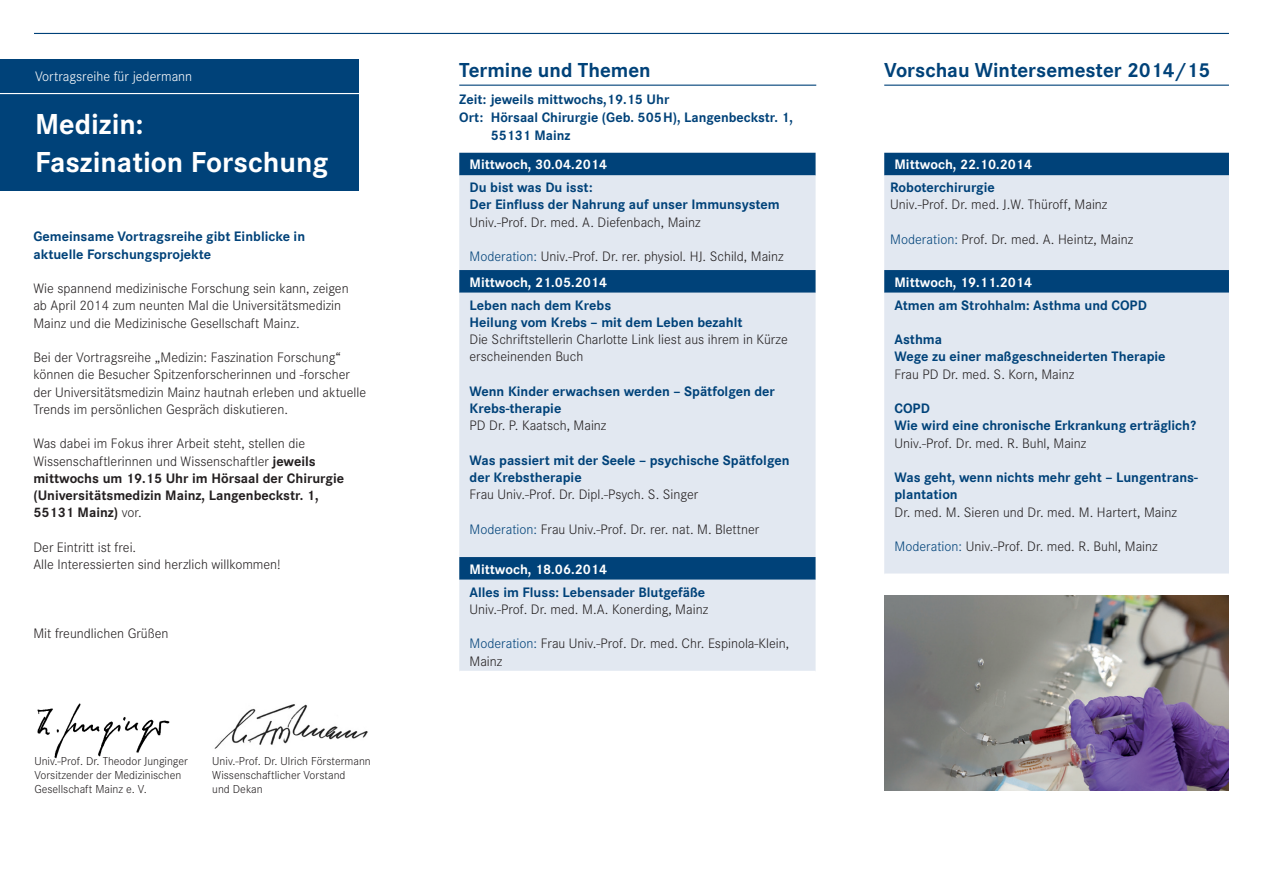
<style>
.page{position:relative;width:1263px;height:893px;background:#fff}
.page>*{position:absolute;margin:0;border:0;box-sizing:border-box;transform-origin:0 0}
.t1{font:700 30px/37.5px "Corporate S";color:#fff}
.t2{font:700 21px "Corporate S";color:#004279}
.t3{font:300 14.25px/17.2px "Corporate S";color:#231f20}
.t4{font:700 14.25px/17.2px "Corporate S";color:#004279}
.t5{font:700 14.25px/17.2px "Corporate S";color:#231f20}
.t6{font:700 14.25px "Corporate S";color:#fff}
.t7{font:300 14.25px "Corporate S";color:#fff}
.t8{font:300 12px/14.2px "Corporate S";color:#231f20}
.s1{font-weight:300}
.s2{color:#004279}
.s3{font-weight:700;color:#fff}
</style>
<div class="page">
<hr style="left:34px;top:33px;width:1195px;height:1px;background:#004279">
<img style="left:214px;top:704px;width:154px;height:45px">
<div style="left:0;top:60px;width:358px;height:131px;background:#004279"></div>
<div style="left:459px;top:153px;width:356px;height:22px;background:#004279"></div>
<svg style="left:459px;top:175px;width:356px;height:496px;background:#cdd8e6"></svg>
<div style="left:884px;top:153px;width:345px;height:22px;background:#004279"></div>
<div style="left:884px;top:175px;width:345px;height:398px;background:#e2e8f1"></div>
<hr style="left:0;top:93px;width:365px;height:1px;background:#fff">
<img style="left:37px;top:703px;width:133px;height:56px">
<hr style="left:459px;top:85px;width:357px;height:1px;background:#004279">
<hr style="left:884px;top:85px;width:345px;height:1px;background:#004279">
<img style="left:884px;top:595px;width:345px;height:196px">
<p class="t7" style="left:35px;top:68px;width:159px">Vortragsreihe für jedermann</p>
<h1 class="t1" style="left:35px;top:107px;width:295px">Medizin:<br>Faszination Forschung</h1>
<p class="t4" style="left:33px;top:228px;width:273px">Gemeinsame Vortragsreihe gibt Einblicke in aktuelle Forschungsprojekte</p>
<p class="t3" style="left:33px;top:280px;width:317px">Wie spannend medizinische Forschung sein kann, zeigen ab April 2014 zum neunten Mal die Universitätsmedizin<br>Mainz und die Medizinische Gesellschaft Mainz.</p>
<p class="t3" style="left:33px;top:349px;width:334px">Bei der Vortragsreihe „Medizin: Faszination Forschung“ können die Besucher Spitzenforscherinnen und -forscher der Universitätsmedizin Mainz hautnah erleben und aktuelle Trends im persönlichen Gespräch diskutieren.</p>
<p class="t5" style="left:33px;top:435px;width:312px"><span class="s1">Was dabei im Fokus ihrer Arbeit steht, stellen die Wissenschaftlerinnen und Wissenschaftler</span> jeweils mittwochs um 19.15 Uhr im Hörsaal der Chirurgie (Universitätsmedizin Mainz, Langenbeckstr. 1, 55131 Mainz) <span class="s1">vor.</span></p>
<p class="t3" style="left:33px;top:539px;width:249px">Der Eintritt ist frei.<br>Alle Interessierten sind herzlich willkommen!</p>
<p class="t3" style="left:33px;top:625px;width:137px">Mit freundlichen Grüßen</p>
<p class="t8" style="left:34px;top:753px;width:155px">Univ.-Prof. Dr. Theodor Junginger<br>Vorsitzender der Medizinischen<br>Gesellschaft Mainz e. V.</p>
<p class="t8" style="left:212px;top:753px;width:160px">Univ.-Prof. Dr. Ulrich Förstermann<br>Wissenschaftlicher Vorstand<br>und Dekan</p>
<h2 class="t2" style="left:459px;top:58px;width:193px">Termine und Themen</h2>
<p class="t4" style="left:459px;top:91px;width:212px">Zeit: jeweils mittwochs,19.15 Uhr</p>
<p class="t4" style="left:459px;top:109px;width:335px">Ort: Hörsaal Chirurgie (Geb. 505H), Langenbeckstr. 1,</p>
<p class="t4" style="left:491px;top:127px;width:81px">55131 Mainz</p>
<p class="t6" style="left:469px;top:157px;width:139px">Mittwoch, 30.04.2014</p>
<p class="t4" style="left:469px;top:179px;width:312px">Du bist was Du isst:<br>Der Einfluss der Nahrung auf unser Immunsystem</p>
<p class="t3" style="left:469px;top:214px;width:233px">Univ.-Prof. Dr. med. A. Diefenbach, Mainz</p>
<p class="t3" style="left:469px;top:244px;width:316px;line-height:25.5px"><span class="s2">Moderation:</span> Univ.-Prof. Dr. rer. physiol. HJ. Schild, Mainz<br><span class="s3">Mittwoch, 21.05.2014</span></p>
<p class="t4" style="left:469px;top:297px;width:275px">Leben nach dem Krebs<br>Heilung vom Krebs – mit dem Leben bezahlt</p>
<p class="t3" style="left:469px;top:331px;width:320px">Die Schriftstellerin Charlotte Link liest aus ihrem in Kürze erscheinenden Buch</p>
<p class="t4" style="left:469px;top:383px;width:307px">Wenn Kinder erwachsen werden – Spätfolgen der<br>Krebs-therapie</p>
<p class="t3" style="left:469px;top:417px;width:138px">PD Dr. P. Kaatsch, Mainz</p>
<p class="t4" style="left:469px;top:452px;width:321px">Was passiert mit der Seele – psychische Spätfolgen der Krebstherapie</p>
<p class="t3" style="left:469px;top:486px;width:230px">Frau Univ.-Prof. Dr. Dipl.-Psych. S. Singer</p>
<p class="t3" style="left:469px;top:521px;width:291px"><span class="s2">Moderation:</span> Frau Univ.-Prof. Dr. rer. nat. M. Blettner</p>
<p class="t6" style="left:469px;top:561px;width:139px">Mittwoch, 18.06.2014</p>
<p class="t4" style="left:469px;top:584px;width:237px">Alles im Fluss: Lebensader Blutgefäße</p>
<p class="t3" style="left:469px;top:601px;width:240px">Univ.-Prof. Dr. med. M.A. Konerding, Mainz</p>
<p class="t3" style="left:469px;top:635px;width:321px"><span class="s2">Moderation:</span> Frau Univ.-Prof. Dr. med. Chr. Espinola-Klein,<br>Mainz</p>
<h2 class="t2" style="left:884px;top:58px;width:328px">Vorschau Wintersemester 2014/15</h2>
<p class="t6" style="left:894px;top:157px;width:139px">Mittwoch, 22.10.2014</p>
<p class="t4" style="left:890px;top:179px;width:106px">Roboterchirurgie</p>
<p class="t3" style="left:890px;top:196px;width:219px">Univ.-Prof. Dr. med. J.W. Thüroff, Mainz</p>
<p class="t3" style="left:890px;top:231px;width:245px"><span class="s2">Moderation:</span> Prof. Dr. med. A. Heintz, Mainz</p>
<p class="t6" style="left:894px;top:274px;width:139px">Mittwoch, 19.11.2014</p>
<p class="t4" style="left:894px;top:297px;width:254px">Atmen am Strohhalm: Asthma und COPD</p>
<p class="t4" style="left:894px;top:331px;width:272px">Asthma<br>Wege zu einer maßgeschneiderten Therapie</p>
<p class="t3" style="left:894px;top:365px;width:181px">Frau PD Dr. med. S. Korn, Mainz</p>
<p class="t4" style="left:894px;top:400px;width:303px">COPD<br>Wie wird eine chronische Erkrankung erträglich?</p>
<p class="t3" style="left:894px;top:434px;width:193px">Univ.-Prof. Dr. med. R. Buhl, Mainz</p>
<p class="t4" style="left:894px;top:469px;width:305px">Was geht, wenn nichts mehr geht – Lungentrans&shy;plantation</p>
<p class="t3" style="left:894px;top:503px;width:284px">Dr. med. M. Sieren und Dr. med. M. Hartert, Mainz</p>
<p class="t3" style="left:894px;top:538px;width:265px"><span class="s2">Moderation:</span> Univ.-Prof. Dr. med. R. Buhl, Mainz</p>
</div>
